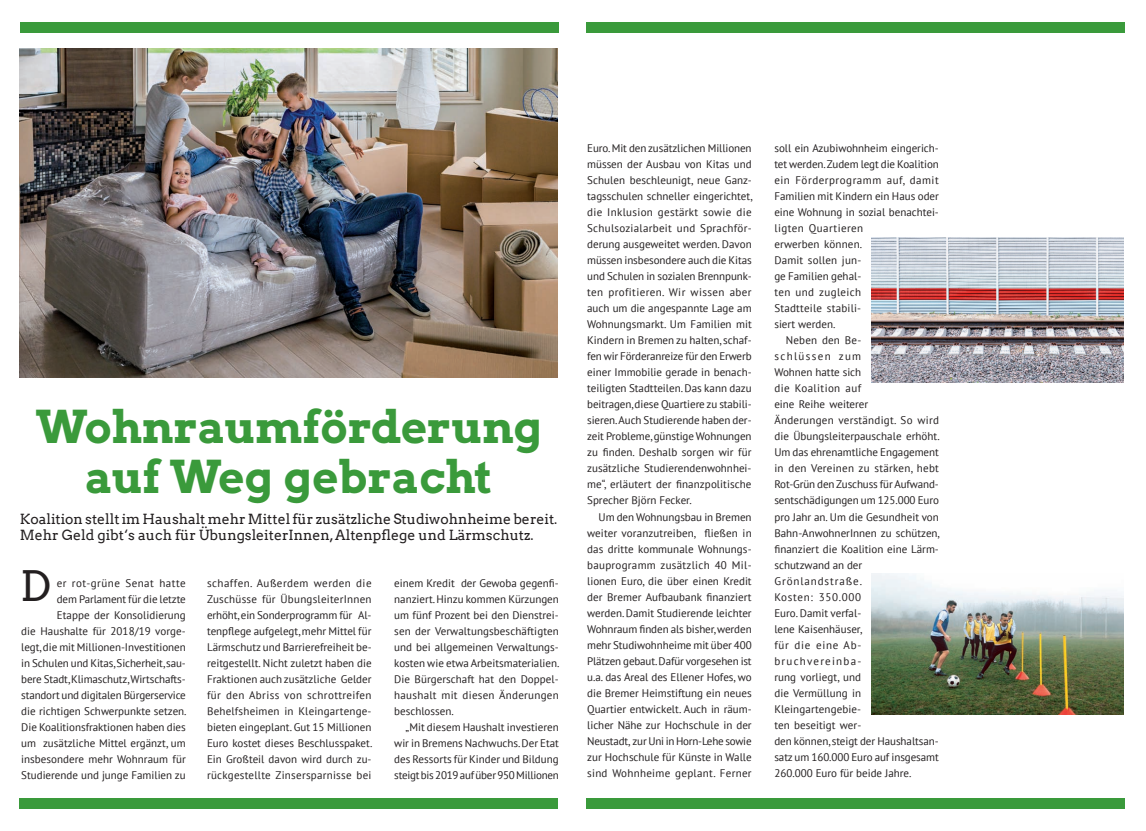
<style>
.page{position:relative;width:1146px;height:831px;background:#fff}
.page>*{position:absolute;margin:0;border:0;box-sizing:border-box;transform-origin:0 0}
.t1{font:45px/50px "Arvo Gruen";color:#3a9a3b;text-align:center}
.t2{font:42px "Arvo";color:#231f20}
.t3{font:14px/16px "Arvo";color:#231f20}
.t4{font:11px/16px "PT Sans";color:#231f20;text-align:justify}
.t5{font:11px "PT Sans";letter-spacing:.025em;color:#231f20}
.t6{font:11px "PT Sans";letter-spacing:.035em;color:#231f20}
.t7{font:11px "PT Sans";letter-spacing:-.02em;color:#231f20}
.t8{font:11px "PT Sans";letter-spacing:.02em;color:#231f20}
.t9{font:11px "PT Sans";letter-spacing:.03em;color:#231f20}
.t10{font:11px "PT Sans";letter-spacing:.045em;color:#231f20}
.t11{font:11px "PT Sans";letter-spacing:.08em;color:#231f20}
.t12{font:11px "PT Sans";letter-spacing:.065em;color:#231f20}
.t13{font:11px "PT Sans";letter-spacing:.11em;color:#231f20}
.t14{font:11px "PT Sans";letter-spacing:.06em;color:#231f20}
.t15{font:11px "PT Sans";letter-spacing:.12em;color:#231f20}
</style>
<div class="page">
<div style="left:586px;top:797px;width:539px;height:11px;background:#3a9a3b"></div>
<div style="left:586px;top:23px;width:539px;height:10px;background:#3a9a3b"></div>
<div style="left:20px;top:22px;width:538px;height:11px;background:#3a9a3b"></div>
<div style="left:19px;top:797px;width:539px;height:11px;background:#3a9a3b"></div>
<img style="left:20px;top:48px;width:537px;height:329px">
<img style="left:871px;top:238px;width:252px;height:145px">
<img style="left:871px;top:573px;width:252px;height:141px">
<p class="t1" style="left:36px;top:399px;width:507px">Wohnraumförderung auf Weg gebracht</p>
<p class="t3" style="left:20px;top:511px;width:539px">Koalition stellt im Haushalt mehr Mittel für zusätzliche Studiwohnheime bereit.<br>Mehr Geld gibt‘s auch für ÜbungsleiterInnen, Altenpflege und Lärmschutz.</p>
<p class="t2" style="left:20px;top:560px;width:32px">D</p>
<p class="t4" style="left:21px;top:574px;width:167px;text-align:right">er rot-grüne Senat hatte<br>dem Parlament für die letzte<br>Etappe der Konsolidierung<br>die Haushalte für 2018/19 vorge&shy;legt, die mit Millionen-Investitionen in Schulen und Kitas, Sicherheit, sau&shy;bere Stadt, Klimaschutz, Wirtschafts&shy;standort und digitalen Bürgerservice die richtigen Schwerpunkte setzen.<br>Die Koalitionsfraktionen haben dies um zusätzliche Mittel ergänzt, um insbesondere mehr Wohnraum für Studierende und junge Familien zu</p>
<p class="t4" style="left:207px;top:574px;width:167px">schaffen. Außerdem werden die Zuschüsse für ÜbungsleiterInnen erhöht, ein Sonderprogramm für Al&shy;tenpflege aufgelegt, mehr Mittel für Lärmschutz und Barrierefreiheit be&shy;reitgestellt. Nicht zuletzt haben die Fraktionen auch zusätzliche Gelder für den Abriss von schrottreifen Behelfsheimen in Kleingartenge&shy;bieten eingeplant. Gut 15 Millionen Euro kostet dieses Beschlusspaket.<br>Ein Großteil davon wird durch zu&shy;rückgestellte Zinsersparnisse bei</p>
<p class="t4" style="left:394px;top:575px;width:166px">einem Kredit der Gewoba gegenfi-</p>
<p class="t4" style="left:394px;top:591px;width:166px">nanziert. Hinzu kommen Kürzungen</p>
<p class="t4" style="left:394px;top:607px;width:166px">um fünf Prozent bei den Dienstrei-</p>
<p class="t4" style="left:394px;top:623px;width:166px">sen der Verwaltungsbeschäftigten</p>
<p class="t4" style="left:394px;top:639px;width:166px">und bei allgemeinen Verwaltungs-</p>
<p class="t4" style="left:394px;top:655px;width:167px">kosten wie etwa Arbeitsmaterialien.</p>
<p class="t4" style="left:394px;top:671px;width:166px">Die Bürgerschaft hat den Doppel-</p>
<p class="t5" style="left:394px;top:688px;width:166px">haushalt mit diesen Änderungen</p>
<p class="t4" style="left:394px;top:703px;width:61px">beschlossen.</p>
<p class="t4" style="left:405px;top:719px;width:155px">„Mit diesem Haushalt investieren</p>
<p class="t4" style="left:394px;top:735px;width:166px">wir in Bremens Nachwuchs. Der Etat</p>
<p class="t4" style="left:394px;top:751px;width:166px">des Ressorts für Kinder und Bildung</p>
<p class="t7" style="left:394px;top:768px;width:166px">steigt bis 2019 auf über 950 Millionen</p>
<p class="t4" style="left:587px;top:140px;width:166px">Euro. Mit den zusätzlichen Millionen</p>
<p class="t4" style="left:587px;top:156px;width:166px">müssen der Ausbau von Kitas und</p>
<p class="t4" style="left:587px;top:172px;width:166px">Schulen beschleunigt, neue Ganz-</p>
<p class="t4" style="left:587px;top:188px;width:167px">tagsschulen schneller eingerichtet,</p>
<p class="t9" style="left:587px;top:205px;width:166px">die Inklusion gestärkt sowie die</p>
<p class="t5" style="left:587px;top:221px;width:166px">Schulsozialarbeit und Sprachför-</p>
<p class="t4" style="left:587px;top:236px;width:166px">derung ausgeweitet werden. Davon</p>
<p class="t4" style="left:587px;top:252px;width:166px">müssen insbesondere auch die Kitas</p>
<p class="t4" style="left:587px;top:268px;width:166px">und Schulen in sozialen Brennpunk-</p>
<p class="t6" style="left:587px;top:285px;width:166px">ten profitieren. Wir wissen aber</p>
<p class="t4" style="left:587px;top:300px;width:166px">auch um die angespannte Lage am</p>
<p class="t4" style="left:587px;top:316px;width:166px">Wohnungsmarkt. Um Familien mit</p>
<p class="t4" style="left:587px;top:332px;width:166px">Kindern in Bremen zu halten, schaf-</p>
<p class="t4" style="left:587px;top:348px;width:166px">fen wir Förderanreize für den Erwerb</p>
<p class="t4" style="left:587px;top:364px;width:166px">einer Immobilie gerade in benach-</p>
<p class="t4" style="left:587px;top:380px;width:166px">teiligten Stadtteilen. Das kann dazu</p>
<p class="t4" style="left:587px;top:396px;width:166px">beitragen, diese Quartiere zu stabili-</p>
<p class="t4" style="left:587px;top:412px;width:166px">sieren. Auch Studierende haben der-</p>
<p class="t4" style="left:587px;top:428px;width:166px">zeit Probleme, günstige Wohnungen</p>
<p class="t4" style="left:587px;top:444px;width:166px">zu finden. Deshalb sorgen wir für</p>
<p class="t4" style="left:587px;top:460px;width:166px">zusätzliche Studierendenwohnhei-</p>
<p class="t4" style="left:587px;top:476px;width:166px">me“, erläutert der finanzpolitische</p>
<p class="t4" style="left:587px;top:492px;width:106px">Sprecher Björn Fecker.</p>
<p class="t4" style="left:598px;top:508px;width:154px">Um den Wohnungsbau in Bremen</p>
<p class="t4" style="left:587px;top:524px;width:166px">weiter voranzutreiben, fließen in</p>
<p class="t4" style="left:587px;top:540px;width:166px">das dritte kommunale Wohnungs-</p>
<p class="t5" style="left:587px;top:557px;width:166px">bauprogramm zusätzlich 40 Mil-</p>
<p class="t4" style="left:587px;top:572px;width:166px">lionen Euro, die über einen Kredit</p>
<p class="t4" style="left:587px;top:588px;width:166px">der Bremer Aufbaubank finanziert</p>
<p class="t4" style="left:587px;top:604px;width:166px">werden. Damit Studierende leichter</p>
<p class="t4" style="left:587px;top:620px;width:166px">Wohnraum finden als bisher, werden</p>
<p class="t4" style="left:587px;top:636px;width:166px">mehr Studiwohnheime mit über 400</p>
<p class="t4" style="left:587px;top:652px;width:166px">Plätzen gebaut. Dafür vorgesehen ist</p>
<p class="t4" style="left:587px;top:668px;width:166px">u.a. das Areal des Ellener Hofes, wo</p>
<p class="t4" style="left:587px;top:684px;width:166px">die Bremer Heimstiftung ein neues</p>
<p class="t4" style="left:587px;top:700px;width:166px">Quartier entwickelt. Auch in räum-</p>
<p class="t4" style="left:587px;top:716px;width:166px">licher Nähe zur Hochschule in der</p>
<p class="t7" style="left:587px;top:733px;width:166px">Neustadt, zur Uni in Horn-Lehe sowie</p>
<p class="t4" style="left:587px;top:748px;width:166px">zur Hochschule für Künste in Walle</p>
<p class="t5" style="left:587px;top:765px;width:166px">sind Wohnheime geplant. Ferner</p>
<p class="t4" style="left:774px;top:140px;width:166px">soll ein Azubiwohnheim eingerich-</p>
<p class="t4" style="left:774px;top:156px;width:166px">tet werden. Zudem legt die Koalition</p>
<p class="t10" style="left:774px;top:173px;width:166px">ein Förderprogramm auf, damit</p>
<p class="t4" style="left:774px;top:188px;width:166px">Familien mit Kindern ein Haus oder</p>
<p class="t4" style="left:774px;top:204px;width:166px">eine Wohnung in sozial benachtei-</p>
<p class="t6" style="left:774px;top:221px;width:90px">ligten Quartieren</p>
<p class="t4" style="left:774px;top:236px;width:89px">erwerben können.</p>
<p class="t4" style="left:774px;top:252px;width:88px">Damit sollen jun-</p>
<p class="t4" style="left:774px;top:268px;width:88px">ge Familien gehal-</p>
<p class="t6" style="left:774px;top:285px;width:88px">ten und zugleich</p>
<p class="t8" style="left:774px;top:301px;width:88px">Stadtteile stabili-</p>
<p class="t4" style="left:774px;top:316px;width:63px">siert werden.</p>
<p class="t8" style="left:785px;top:333px;width:77px">Neben den Be-</p>
<p class="t15" style="left:774px;top:349px;width:88px">schlüssen zum</p>
<p class="t4" style="left:774px;top:364px;width:88px">Wohnen hatte sich</p>
<p class="t6" style="left:774px;top:381px;width:88px">die Koalition auf</p>
<p class="t4" style="left:774px;top:396px;width:95px">eine Reihe weiterer</p>
<p class="t8" style="left:774px;top:413px;width:166px">Änderungen verständigt. So wird</p>
<p class="t4" style="left:774px;top:428px;width:167px">die Übungsleiterpauschale erhöht.</p>
<p class="t4" style="left:774px;top:444px;width:166px">Um das ehrenamtliche Engagement</p>
<p class="t5" style="left:774px;top:461px;width:166px">in den Vereinen zu stärken, hebt</p>
<p class="t4" style="left:774px;top:476px;width:166px">Rot-Grün den Zuschuss für Aufwand-</p>
<p class="t4" style="left:774px;top:492px;width:166px">sentschädigungen um 125.000 Euro</p>
<p class="t4" style="left:774px;top:508px;width:166px">pro Jahr an. Um die Gesundheit von</p>
<p class="t4" style="left:774px;top:524px;width:167px">Bahn-AnwohnerInnen zu schützen,</p>
<p class="t4" style="left:774px;top:540px;width:166px">finanziert die Koalition eine Lärm-</p>
<p class="t4" style="left:774px;top:556px;width:89px">schutzwand an der</p>
<p class="t11" style="left:774px;top:573px;width:89px">Grönlandstraße.</p>
<p class="t12" style="left:774px;top:589px;width:88px">Kosten: 350.000</p>
<p class="t4" style="left:774px;top:604px;width:88px">Euro. Damit verfal-</p>
<p class="t4" style="left:774px;top:620px;width:89px">lene Kaisenhäuser,</p>
<p class="t14" style="left:774px;top:637px;width:88px">für die eine Ab-</p>
<p class="t13" style="left:774px;top:653px;width:88px">bruchvereinba-</p>
<p class="t4" style="left:774px;top:668px;width:88px">rung vorliegt, und</p>
<p class="t4" style="left:774px;top:684px;width:88px">die Vermüllung in</p>
<p class="t4" style="left:774px;top:700px;width:88px">Kleingartengebie-</p>
<p class="t4" style="left:774px;top:716px;width:88px">ten beseitigt wer-</p>
<p class="t4" style="left:774px;top:732px;width:166px">den können, steigt der Haushaltsan-</p>
<p class="t4" style="left:774px;top:748px;width:166px">satz um 160.000 Euro auf insgesamt</p>
<p class="t4" style="left:774px;top:764px;width:139px">260.000 Euro für beide Jahre.</p>
</div>
